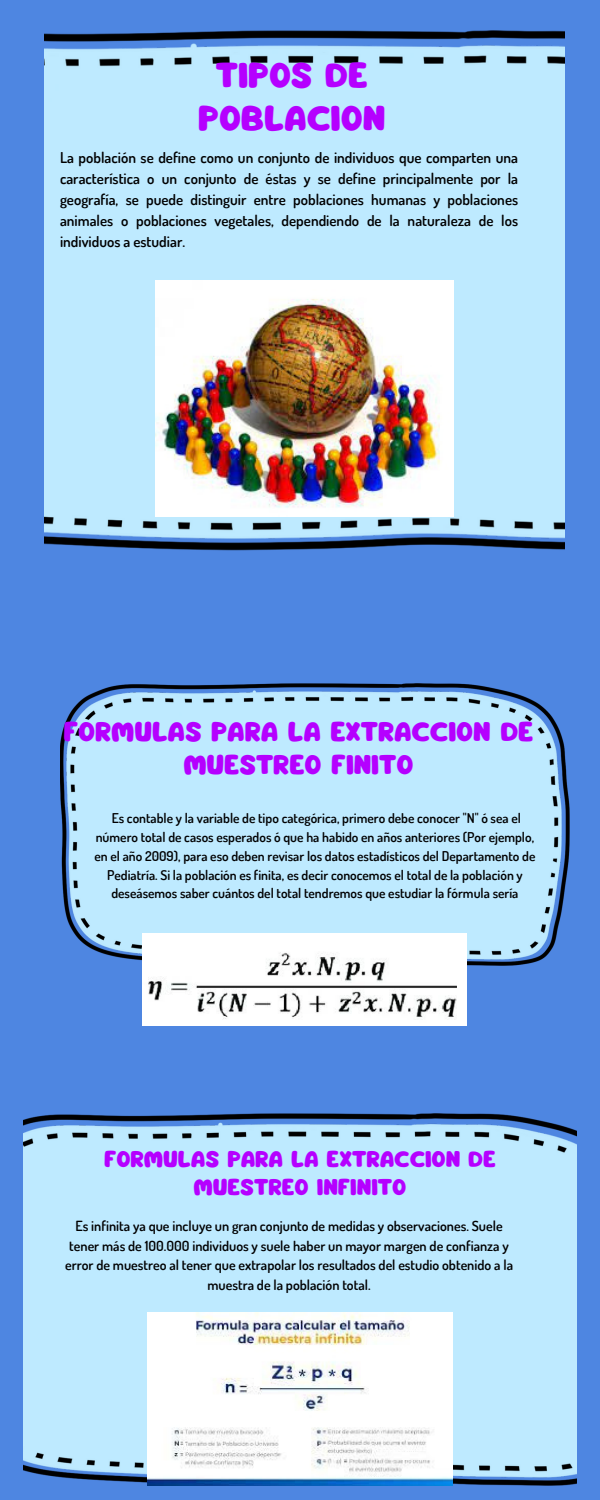
<style>
.page{position:relative;width:600px;height:1500px;background:#4e86e1}
.page>*{position:absolute;margin:0;border:0;box-sizing:border-box;transform-origin:0 0}
.t1{font:31px/42.8px "Mango";color:#b500ff;text-align:center}
.t2{font:24px/33px "Mango";color:#b500ff;text-align:center}
.t3{font:20px/27.8px "Mango";color:#b500ff;text-align:center}
.t4{font:600 15px/21px "Dosis";color:#000;text-align:justify}
.t5{font:600 14px/19.5px "Dosis";color:#000;text-align:center}
.t6{font:600 13.5px/18.8px "Dosis";color:#000;text-align:center}
</style>
<div class="page">
<img style="left:45px;top:31px;width:519px;height:520px">
<img style="left:60px;top:683px;width:510px;height:282px">
<img style="left:155px;top:280px;width:298px;height:237px">
<img style="left:142px;top:933px;width:325px;height:92px">
<img style="left:23px;top:1113px;width:554px;height:373px">
<img style="left:147px;top:1312px;width:305px;height:173px">
<p class="t1" style="left:198px;top:56px;width:188px">TIPOS DE<br>POBLACION</p>
<p class="t4" style="left:60px;top:146px;width:460px">La población se define como un conjunto de individuos que comparten una característica o un conjunto de éstas y se define principalmente por la geografía, se puede distinguir entre poblaciones humanas y poblaciones animales o poblaciones vegetales, dependiendo de la naturaleza de los individuos a estudiar.</p>
<p class="t2" style="left:63px;top:716px;width:472px">FORMULAS PARA LA EXTRACCION DE<br>MUESTREO FINITO</p>
<p class="t6" style="left:94px;top:809px;width:443px">Es contable y la variable de tipo categórica, primero debe conocer "N" ó sea el número total de casos esperados ó que ha habido en años anteriores (Por ejemplo, en el año 2009), para eso deben revisar los datos estadísticos del Departamento de Pediatría. Si la población es finita, es decir conocemos el total de la población y deseásemos saber cuántos del total tendremos que estudiar la fórmula sería</p>
<p class="t3" style="left:104px;top:1147px;width:393px">FORMULAS PARA LA EXTRACCION DE<br>MUESTREO INFINITO</p>
<p class="t5" style="left:65px;top:1216px;width:450px">Es infinita ya que incluye un gran conjunto de medidas y observaciones. Suele tener más de 100.000 individuos y suele haber un mayor margen de confianza y error de muestreo al tener que extrapolar los resultados del estudio obtenido a la muestra de la población total.</p>
</div>
